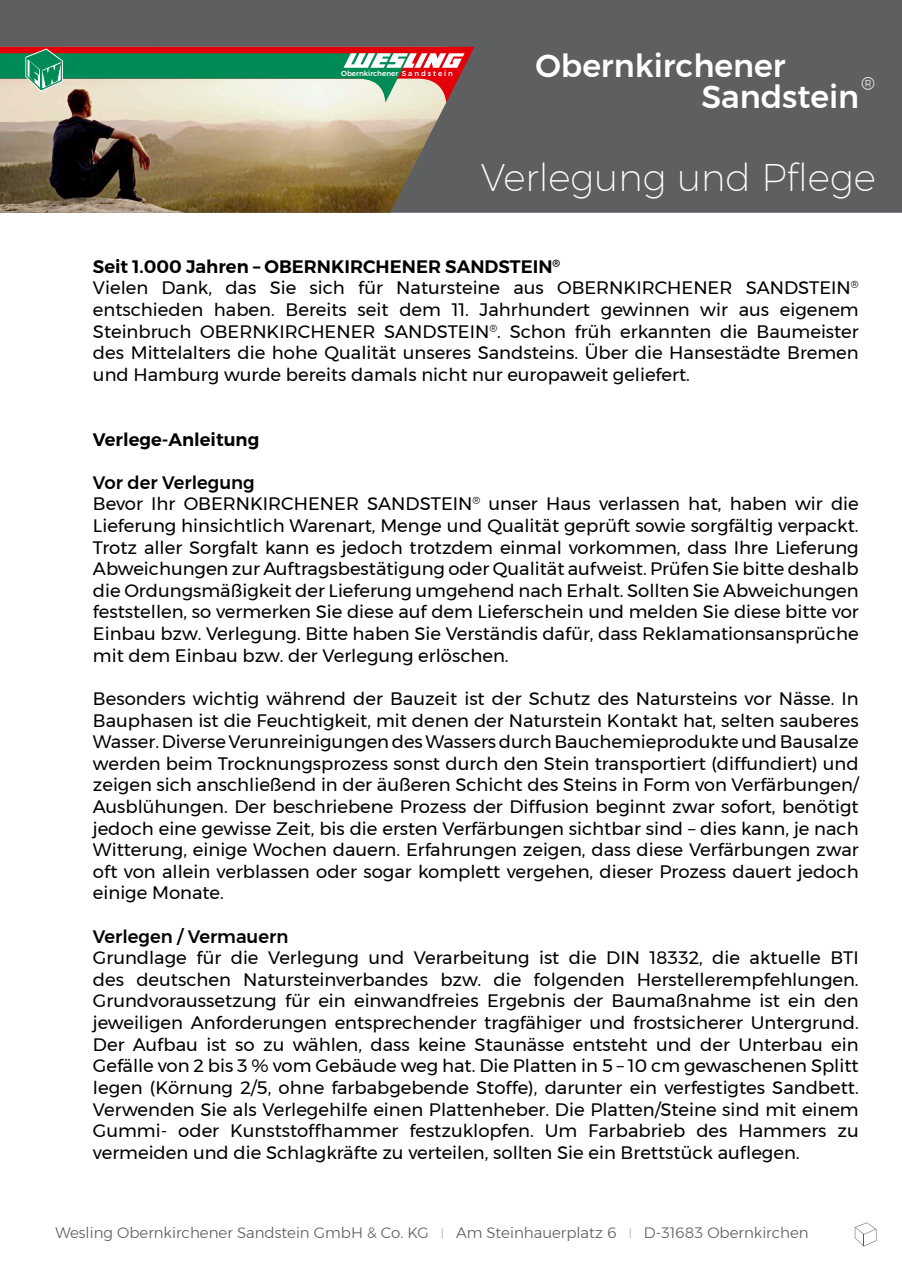
<style>
.page{position:relative;width:902px;height:1272px;background:#fff}
.page>*{position:absolute;margin:0;border:0;box-sizing:border-box;transform-origin:0 0}
.t1{font:200 37.5px "Montserrat";color:#fff}
.t2{font:500 31.5px "Montserrat";color:#fff}
.t3{font:300 18.3px "Montserrat";color:#fff}
.t4{font:18px/21.6px "Montserrat";color:#000}
.t5{font:600 18px "Montserrat";color:#000}
.t6{font:300 15px "Montserrat";color:#55595e}
.t7{font:500 7.2px "Montserrat";color:#fff}
.s1{font-weight:600}
.s2{font-weight:500}
.s3{font-weight:200;font-size:10.5px}
</style>
<div class="page">
<div style="left:0;top:0;width:901px;height:213px;background:#5e5f61"></div>
<svg style="left:854px;top:1222px;width:22px;height:24px"></svg>
<img style="left:0;top:103px;width:446px;height:110px">
<svg style="left:0;top:47px;width:474px;height:56px"></svg>
<p class="t7" style="left:341px;top:68px;width:113px">Obernkirchener S a n d s t e i n</p>
<p class="t2" style="left:535px;top:41px;width:252px">Obernkirchener</p>
<p class="t3" style="left:861px;top:70px;width:15px">®</p>
<p class="t2" style="left:701px;top:72px;width:159px">Sandstein</p>
<p class="t1" style="left:481px;top:150px;width:396px">Verlegung und Pflege</p>
<p class="t4" style="left:93px;top:255px;width:767px"><span class="s1">Seit 1.000 Jahren – OBERNKIRCHENER SANDSTEIN</span><sup>®<br></sup>Vielen Dank, das Sie sich für Natursteine aus OBERNKIRCHENER SANDSTEIN<sup>® </sup>entschieden haben. Bereits seit dem 11. Jahrhundert gewinnen wir aus eigenem Steinbruch OBERNKIRCHENER SANDSTEIN<sup>®</sup>. Schon früh erkannten die Baumeister des Mittelalters die hohe Qualität unseres Sandsteins. Über die Hansestädte Bremen und Hamburg wurde bereits damals nicht nur europaweit geliefert.</p>
<p class="t5" style="left:93px;top:425px;width:168px">Verlege-Anleitung</p>
<p class="t4" style="left:93px;top:471px;width:767px"><span class="s2">Vor der Verlegung<br></span>Bevor Ihr OBERNKIRCHENER SANDSTEIN<sup>®</sup> unser Haus verlassen hat, haben wir die Lieferung hinsichtlich Warenart, Menge und Qualität geprüft sowie sorgfältig verpackt.<br>Trotz aller Sorgfalt kann es jedoch trotzdem einmal vorkommen, dass Ihre Lieferung Abweichungen zur Auftragsbestätigung oder Qualität aufweist. Prüfen Sie bitte deshalb die Ordungsmäßigkeit der Lieferung umgehend nach Erhalt. Sollten Sie Abweichungen feststellen, so vermerken Sie diese auf dem Lieferschein und melden Sie diese bitte vor Einbau bzw. Verlegung. Bitte haben Sie Verständis dafür, dass Reklamationsansprüche mit dem Einbau bzw. der Verlegung erlöschen.</p>
<p class="t4" style="left:93px;top:687px;width:767px;text-align:justify">Besonders wichtig während der Bauzeit ist der Schutz des Natursteins vor Nässe. In Bauphasen ist die Feuchtigkeit, mit denen der Naturstein Kontakt hat, selten sauberes Wasser. Diverse Verunreinigungen des Wassers durch Bauchemieprodukte und Bausalze werden beim Trocknungsprozess sonst durch den Stein transportiert (diffundiert) und zeigen sich anschließend in der äußeren Schicht des Steins in Form von Verfärbungen/ Ausblühungen. Der beschriebene Prozess der Diffusion beginnt zwar sofort, benötigt jedoch eine gewisse Zeit, bis die ersten Verfärbungen sichtbar sind – dies kann, je nach Witterung, einige Wochen dauern. Erfahrungen zeigen, dass diese Verfärbungen zwar oft von allein verblassen oder sogar komplett vergehen, dieser Prozess dauert jedoch einige Monate.</p>
<p class="t4" style="left:93px;top:925px;width:767px"><span class="s2">Verlegen / Vermauern<br></span>Grundlage für die Verlegung und Verarbeitung ist die DIN 18332, die aktuelle BTI des deutschen Natursteinverbandes bzw. die folgenden Herstellerempfehlungen.<br>Grundvoraussetzung für ein einwandfreies Ergebnis der Baumaßnahme ist ein den jeweiligen Anforderungen entsprechender tragfähiger und frostsicherer Untergrund.<br>Der Aufbau ist so zu wählen, dass keine Staunässe entsteht und der Unterbau ein Gefälle von 2 bis 3 % vom Gebäude weg hat. Die Platten in 5 – 10 cm gewaschenen Splitt legen (Körnung 2/5, ohne farbabgebende Stoffe), darunter ein verfestigtes Sandbett.<br>Verwenden Sie als Verlegehilfe einen Plattenheber. Die Platten/Steine sind mit einem Gummi- oder Kunststoffhammer festzuklopfen. Um Farbabrieb des Hammers zu vermeiden und die Schlagkräfte zu verteilen, sollten Sie ein Brettstück auflegen.</p>
<p class="t6" style="left:55px;top:1221px;width:754px">Wesling Obernkirchener Sandstein GmbH &amp; Co. KG <span class="s3">|</span> Am Steinhauerplatz 6 <span class="s3">|</span> D-31683 Obernkirchen</p>
</div>
